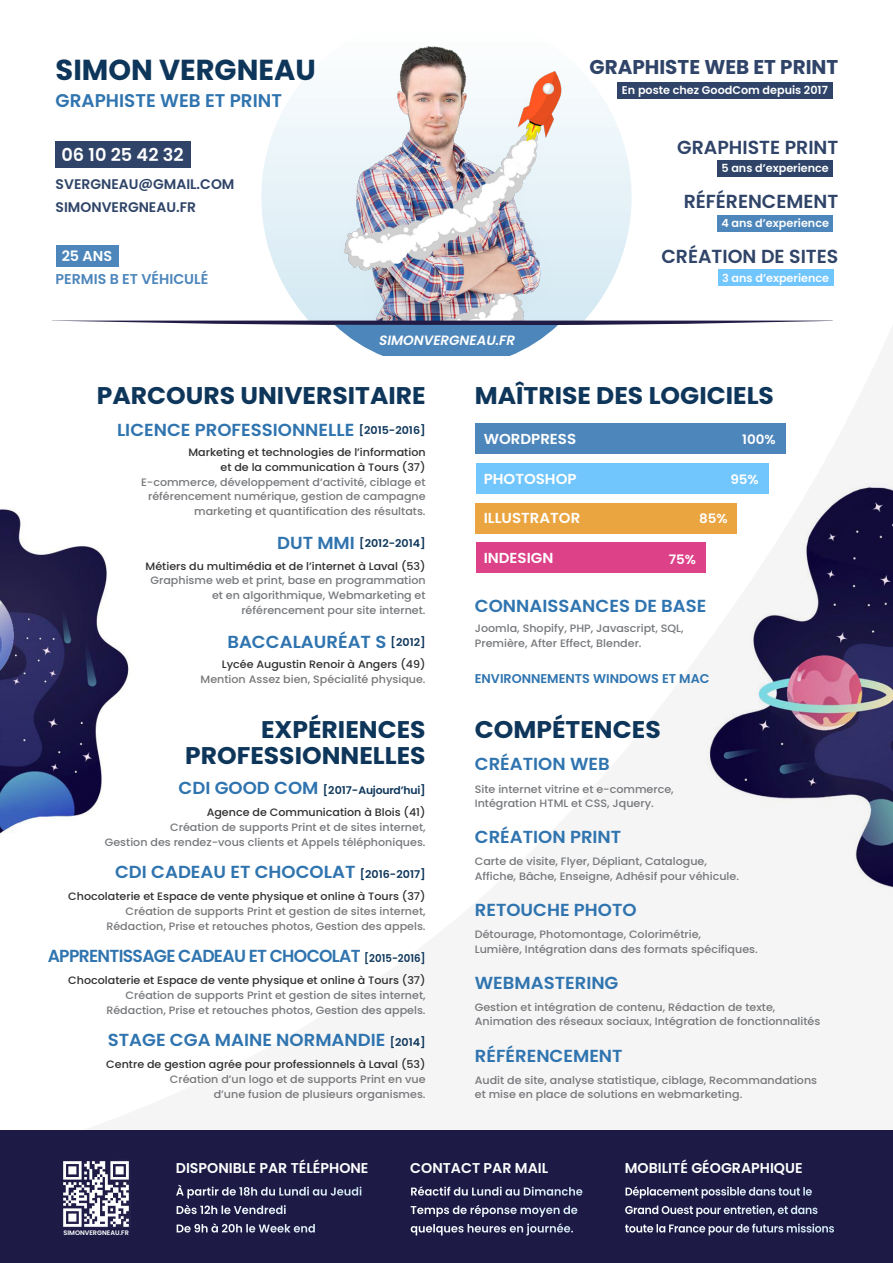
<style>
.page{position:relative;width:893px;height:1263px;background:#fff}
.page>*{position:absolute;margin:0;border:0;box-sizing:border-box;transform-origin:0 0}
.t1{font:700 28.95px "Poppins";color:#0e365a}
.t2{font:700 24.15px/26.1px "Poppins";color:#0e365a;text-align:right;scale:1.04 1}
.t3{font:700 19.95px "Poppins";color:#2f4468}
.t4{font:600 18.9px "Poppins";color:#2f4468}
.t5{font:600 18.45px "Poppins";color:#2f74af}
.t6{font:600 17.7px "Poppins";color:#fff}
.t7{font:600 17.4px "Poppins";color:#2f74af;scale:1.04 1}
.t8{font:600 17.4px "Poppins";letter-spacing:-.04em;color:#2f74af}
.t9{font:600 14.55px "Poppins";color:#fff;scale:1.04 1}
.t10{font:600 14.4px "Poppins";color:#fff}
.t11{font:600 14.25px "Poppins";color:#fff}
.t12{font:600 14.25px "Poppins";color:#4d86bb}
.t13{font:600 13.95px "Poppins";color:#2f4468}
.t14{font:italic 600 13.5px "Poppins";color:#fff}
.t15{font:600 13.05px "Poppins";color:#fff;scale:1.04 1}
.t16{font:600 12.75px "Poppins";color:#2f74af}
.t17{font:600 11.4px/18.5px "Poppins";color:#fff}
.t18{font:600 11.4px/18.5px "Poppins";letter-spacing:-.02em;color:#fff}
.t19{font:600 11.25px "Poppins";color:#fff}
.t20{font:500 10.8px/14.7px "Poppins";color:#76787b;text-align:right;scale:1.04 1}
.t21{font:600 10.8px "Poppins";letter-spacing:-.02em;color:#0e365a;scale:1.04 1}
.t22{font:600 10.8px "Poppins";color:#0e365a;scale:1.04 1}
.t23{font:600 6.45px "Poppins";color:#fff}
.s1{font-size:10.8px;color:#0e365a}
.s2{color:#312f30}
.s3{font-size:17.4px;color:#2f74af}
</style>
<div class="page">
<svg style="left:55px;top:98px;width:779px;height:445px"></svg>
<img style="left:638px;top:431px;width:255px;height:461px">
<img style="left:0;top:442px;width:173px;height:392px">
<img style="left:311px;top:46px;width:266px;height:274px">
<div style="left:56px;top:141px;width:135px;height:27px;background:#2f4468"></div>
<div style="left:0;top:1130px;width:893px;height:133px;background:#1d1a45"></div>
<img style="left:63px;top:1161px;width:66px;height:66px">
<div style="left:718px;top:161px;width:115px;height:16px;background:#2f4468"></div>
<div style="left:718px;top:215px;width:115px;height:16px;background:#4d86bb"></div>
<div style="left:718px;top:270px;width:115px;height:16px;background:#71c6fd"></div>
<div style="left:617px;top:82px;width:216px;height:17px;background:#2f4468"></div>
<div style="left:56px;top:245px;width:62px;height:22px;background:#4d86bb"></div>
<div style="left:476px;top:423px;width:310px;height:31px;background:#4d86bb"></div>
<div style="left:476px;top:463px;width:293px;height:31px;background:#71c6fd"></div>
<div style="left:476px;top:503px;width:261px;height:30px;background:#eaa540"></div>
<div style="left:476px;top:543px;width:229px;height:30px;background:#dd4188"></div>
<svg style="left:51px;top:320px;width:783px;height:48px"></svg>
<div style="left:371px;top:356px;width:150px;height:18px;background:#fff"></div>
<p class="t1" style="left:56px;top:53px;width:262px">SIMON VERGNEAU</p>
<p class="t5" style="left:56px;top:90px;width:228px">GRAPHISTE WEB ET PRINT</p>
<p class="t6" style="left:61px;top:144px;width:124px">06 10 25 42 32</p>
<p class="t13" style="left:56px;top:176px;width:180px">SVERGNEAU@GMAIL.COM</p>
<p class="t13" style="left:56px;top:199px;width:142px">SIMONVERGNEAU.FR</p>
<p class="t10" style="left:62px;top:248px;width:52px">25 ANS</p>
<p class="t12" style="left:56px;top:271px;width:154px">PERMIS B ET VÉHICULÉ</p>
<p class="t14" style="left:379px;top:332px;width:141px">SIMONVERGNEAU.FR</p>
<p class="t3" style="left:589px;top:56px;width:250px">GRAPHISTE WEB ET PRINT</p>
<p class="t19" style="left:622px;top:84px;width:207px">En poste chez GoodCom depuis 2017</p>
<p class="t4" style="left:677px;top:136px;width:163px">GRAPHISTE PRINT</p>
<p class="t19" style="left:721px;top:162px;width:109px">5 ans d’experience</p>
<p class="t4" style="left:684px;top:191px;width:156px">RÉFÉRENCEMENT</p>
<p class="t19" style="left:721px;top:217px;width:109px">4 ans d’experience</p>
<p class="t4" style="left:661px;top:245px;width:178px">CRÉATION DE SITES</p>
<p class="t19" style="left:722px;top:271px;width:108px">3 ans d’experience</p>
<p class="t2" style="left:97px;top:382px;width:318px">PARCOURS UNIVERSITAIRE</p>
<p class="t7" style="left:117px;top:419px;width:298px">LICENCE PROFESSIONNELLE <span class="s1">[2015-2016]</span></p>
<p class="t20" style="left:141px;top:445px;width:275px"><span class="s2">Marketing et technologies de l’information<br>et de la communication à Tours (37)<br></span>E-commerce, développement d’activité, ciblage et référencement numérique, gestion de campagne marketing et quantification des résultats.</p>
<p class="t22" style="left:277px;top:537px;width:144px"><span class="s3">DUT MMI</span> [2012-2014]</p>
<p class="t20" style="left:146px;top:558px;width:271px"><span class="s2">Métiers du multimédia et de l’internet à Laval (53)<br></span>Graphisme web et print, base en programmation et en algorithmique, Webmarketing et référencement pour site internet.</p>
<p class="t7" style="left:227px;top:632px;width:192px">BACCALAURÉAT S <span class="s1">[2012]</span></p>
<p class="t20" style="left:201px;top:657px;width:218px"><span class="s2">Lycée Augustin Renoir à Angers (49)<br></span>Mention Assez bien, Spécialité physique.</p>
<p class="t2" style="left:185px;top:716px;width:233px">EXPÉRIENCES<br>PROFESSIONNELLES</p>
<p class="t21" style="left:179px;top:784px;width:239px"><span class="s3">CDI GOOD COM</span> [2017-Aujourd’hui]</p>
<p class="t20" style="left:105px;top:805px;width:310px"><span class="s2">Agence de Communication à Blois (41)<br></span>Création de supports Print et de sites internet,<br>Gestion des rendez-vous clients et Appels téléphoniques.</p>
<p class="t7" style="left:115px;top:862px;width:300px">CDI CADEAU ET CHOCOLAT <span class="s1">[2016-2017]</span></p>
<p class="t20" style="left:68px;top:889px;width:345px"><span class="s2">Chocolaterie et Espace de vente physique et online à Tours (37)<br></span>Création de supports Print et gestion de sites internet,<br>Rédaction, Prise et retouches photos, Gestion des appels.</p>
<p class="t8" style="left:48px;top:946px;width:379px">APPRENTISSAGE CADEAU ET CHOCOLAT <span class="s1">[2015-2016]</span></p>
<p class="t20" style="left:68px;top:973px;width:345px"><span class="s2">Chocolaterie et Espace de vente physique et online à Tours (37)<br></span>Création de supports Print et gestion de sites internet,<br>Rédaction, Prise et retouches photos, Gestion des appels.</p>
<p class="t7" style="left:108px;top:1030px;width:307px">STAGE CGA MAINE NORMANDIE <span class="s1">[2014]</span></p>
<p class="t20" style="left:106px;top:1057px;width:309px"><span class="s2">Centre de gestion agrée pour professionnels à Laval (53)<br></span>Création d’un logo et de supports Print en vue<br>d’une fusion de plusieurs organismes.</p>
<p class="t2" style="left:475px;top:382px;width:289px">MAÎTRISE DES LOGICIELS</p>
<p class="t9" style="left:484px;top:431px;width:90px">WORDPRESS</p>
<p class="t15" style="left:742px;top:432px;width:34px">100%</p>
<p class="t9" style="left:484px;top:470px;width:91px">PHOTOSHOP</p>
<p class="t15" style="left:730px;top:472px;width:29px">95%</p>
<p class="t9" style="left:484px;top:510px;width:94px">ILLUSTRATOR</p>
<p class="t15" style="left:699px;top:511px;width:29px">85%</p>
<p class="t9" style="left:484px;top:550px;width:69px">INDESIGN</p>
<p class="t15" style="left:669px;top:551px;width:28px">75%</p>
<p class="t7" style="left:475px;top:595px;width:224px">CONNAISSANCES DE BASE</p>
<p class="t20" style="left:475px;top:621px;width:202px;text-align:left">Joomla, Shopify, PHP, Javascript, SQL,<br>Première, After Effect, Blender.</p>
<p class="t16" style="left:475px;top:671px;width:236px">ENVIRONNEMENTS WINDOWS ET MAC</p>
<p class="t2" style="left:475px;top:716px;width:180px">COMPÉTENCES</p>
<p class="t7" style="left:475px;top:754px;width:131px">CRÉATION WEB</p>
<p class="t20" style="left:475px;top:781px;width:193px;text-align:left">Site internet vitrine et e-commerce,<br>Intégration HTML et CSS, Jquery.</p>
<p class="t7" style="left:475px;top:827px;width:142px">CRÉATION PRINT</p>
<p class="t20" style="left:475px;top:854px;width:256px;text-align:left">Carte de visite, Flyer, Dépliant, Catalogue,<br>Affiche, Bâche, Enseigne, Adhésif pour véhicule.</p>
<p class="t7" style="left:475px;top:900px;width:157px">RETOUCHE PHOTO</p>
<p class="t20" style="left:475px;top:927px;width:274px;text-align:left">Détourage, Photomontage, Colorimétrie,<br>Lumière, Intégration dans des formats spécifiques.</p>
<p class="t7" style="left:475px;top:972px;width:140px">WEBMASTERING</p>
<p class="t20" style="left:475px;top:1000px;width:334px;text-align:left">Gestion et intégration de contenu, Rédaction de texte,<br>Animation des réseaux sociaux, Intégration de fonctionnalités</p>
<p class="t7" style="left:475px;top:1045px;width:144px">RÉFÉRENCEMENT</p>
<p class="t20" style="left:475px;top:1072px;width:331px;text-align:left">Audit de site, analyse statistique, ciblage, Recommandations et mise en place de solutions en webmarketing.</p>
<p class="t23" style="left:63px;top:1229px;width:67px">SIMONVERGNEAU.FR</p>
<p class="t11" style="left:176px;top:1160px;width:194px">DISPONIBLE PAR TÉLÉPHONE</p>
<p class="t17" style="left:176px;top:1182px;width:188px">À partir de 18h du Lundi au Jeudi<br>Dès 12h le Vendredi</p>
<p class="t17" style="left:176px;top:1219px;width:141px">De 9h à 20h le Week end</p>
<p class="t11" style="left:410px;top:1160px;width:140px">CONTACT PAR MAIL</p>
<p class="t17" style="left:410px;top:1182px;width:174px">Réactif du Lundi au Dimanche<br>Temps de réponse moyen de quelques heures en journée.</p>
<p class="t11" style="left:625px;top:1160px;width:179px">MOBILITÉ GÉOGRAPHIQUE</p>
<p class="t18" style="left:625px;top:1182px;width:211px">Déplacement possible dans tout le<br>Grand Ouest pour entretien, et dans toute la France pour de futurs missions</p>
</div>
